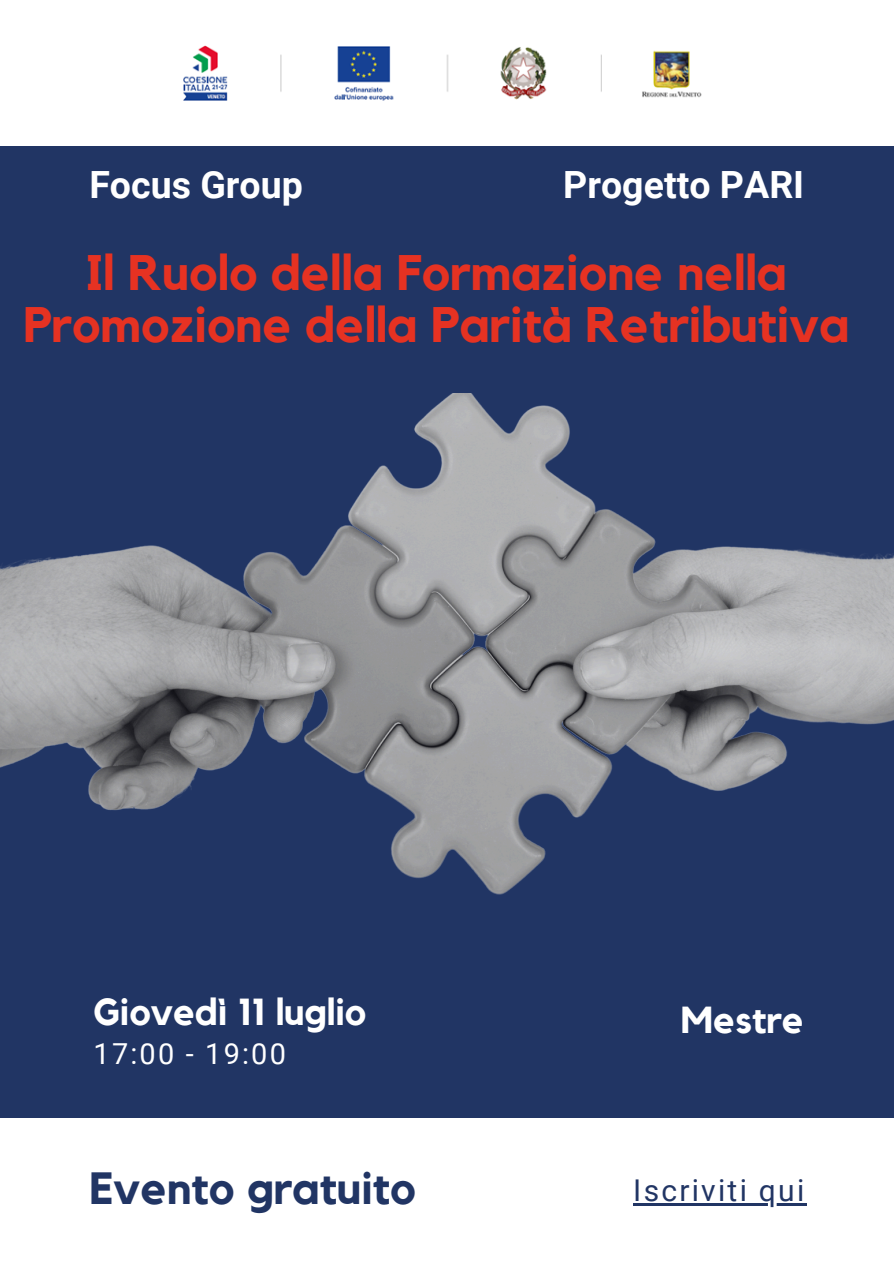
<style>
.page{position:relative;width:894px;height:1264px;background:#fff}
.page>*{position:absolute;margin:0;border:0;box-sizing:border-box;transform-origin:0 0}
.t1{font:700 49.65px/51.8px "Kollektif";color:#e63222;text-align:center}
.t2{font:700 45px "Kollektif";color:#213564}
.t3{font:700 37.5px "Roboto";color:#fff}
.t4{font:700 37.5px "Kollektif";color:#fff}
.t5{font:30px "Roboto";letter-spacing:.075em;color:#213564}
.t6{font:28.95px "Roboto";letter-spacing:.075em;color:#fff}
</style>
<div class="page">
<div style="left:0;top:0;width:893px;height:1263px;background:#213564"></div>
<div style="left:0;top:0;width:893px;height:145px;background:#fff"></div>
<img style="left:183px;top:45px;width:519px;height:56px">
<div style="left:0;top:1118px;width:893px;height:145px;background:#fff"></div>
<img style="left:0;top:393px;width:893px;height:502px">
<hr style="left:633px;top:1203px;width:173px;height:2px;background:#213564">
<h2 class="t3" style="left:89px;top:163px;width:215px">Focus Group</h2>
<p class="t3" style="left:563px;top:163px;width:242px">Progetto PARI</p>
<h1 class="t1" style="left:23px;top:248px;width:827px">Il Ruolo della Formazione nella<br>Promozione della Parità Retributiva</h1>
<h2 class="t4" style="left:94px;top:994px;width:274px">Giovedì 11 luglio</h2>
<h1 class="t6" style="left:94px;top:1036px;width:194px">17:00 - 19:00</h1>
<p class="t4" style="left:680px;top:1002px;width:125px">Mestre</p>
<h2 class="t2" style="left:89px;top:1167px;width:328px">Evento gratuito</h2>
<p class="t5" style="left:633px;top:1173px;width:172px">Iscriviti qui</p>
</div>
